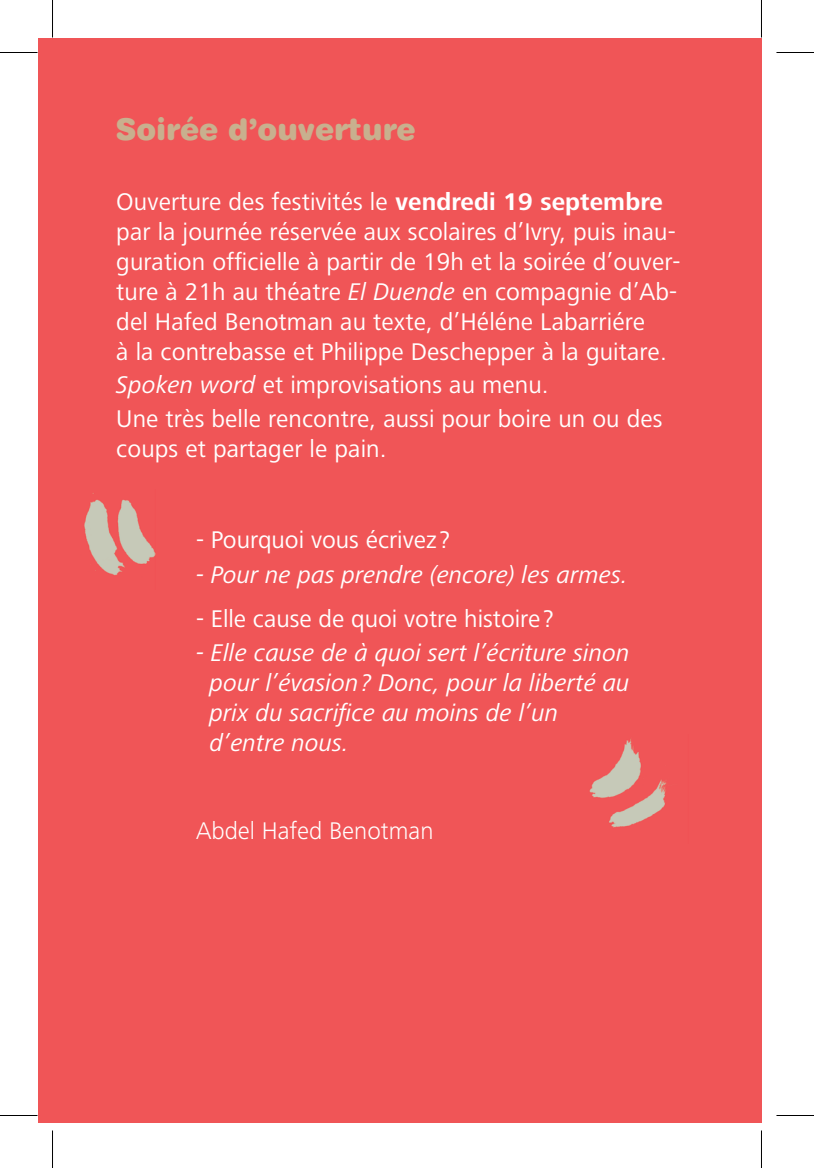
<style>
.page{position:relative;width:814px;height:1168px;background:#fff}
.page>*{position:absolute;margin:0;border:0;box-sizing:border-box;transform-origin:0 0}
.t1{font:30px "Swiss 721 BT Black Rounded";color:#c8b08e}
.t2{font:25px/30px "Frutiger Next LT";letter-spacing:.005em;color:#fff}
.t3{font:italic 25px/30px "Frutiger Next LT";color:#fff}
.t4{font:300 25px "Frutiger Next LT";color:#fff}
.s1{font-weight:700}
.s2{font-style:italic}
</style>
<div class="page">
<div style="left:38px;top:38px;width:723px;height:1085px;background:#f05557"></div>
<img style="left:84px;top:493px;width:71px;height:83px">
<img style="left:589px;top:739px;width:77px;height:89px">
<hr style="left:0;top:52px;width:38px;height:1px;background:#000">
<hr style="left:776px;top:52px;width:38px;height:1px;background:#000">
<hr style="left:0;top:1115px;width:38px;height:1px;background:#000">
<hr style="left:776px;top:1115px;width:38px;height:1px;background:#000">
<hr style="left:52px;top:0;width:1px;height:38px;background:#000">
<hr style="left:52px;top:1130px;width:1px;height:38px;background:#000">
<hr style="left:761px;top:0;width:1px;height:38px;background:#000">
<hr style="left:761px;top:1130px;width:1px;height:38px;background:#000">
<p class="t1" style="left:116px;top:111px;width:301px">Soirée d’ouverture</p>
<p class="t2" style="left:116px;top:187px;width:566px">Ouverture des festivités le <span class="s1">vendredi 19 septembre </span>par la journée réservée aux scolaires d’Ivry, puis inau&shy;guration officielle à partir de 19h et la soirée d’ouver&shy;ture à 21h au théatre <span class="s2">El Duende</span> en compagnie d’Ab&shy;del Hafed Benotman au texte, d’Héléne Labarriére<br>à la contrebasse et Philippe Deschepper à la guitare.</p>
<p class="t2" style="left:116px;top:368px;width:547px;line-height:33.5px"><span class="s2">Spoken word</span> et improvisations au menu.<br>Une très belle rencontre, aussi pour boire un ou des</p>
<p class="t2" style="left:116px;top:434px;width:272px">coups et partager le pain.</p>
<p class="t2" style="left:196px;top:525px;width:255px">- Pourquoi vous écrivez ?</p>
<p class="t3" style="left:196px;top:559px;width:433px">- Pour ne pas prendre (encore) les armes.</p>
<p class="t2" style="left:196px;top:604px;width:359px">- Elle cause de quoi votre histoire ?</p>
<p class="t3" style="left:210px;top:638px;width:421px;text-indent:-14px">- Elle cause de à quoi sert l’écriture sinon pour l’évasion ? Donc, pour la liberté au prix du sacrifice au moins de l’un d’entre nous.</p>
<p class="t4" style="left:196px;top:817px;width:239px">Abdel Hafed Benotman</p>
</div>
